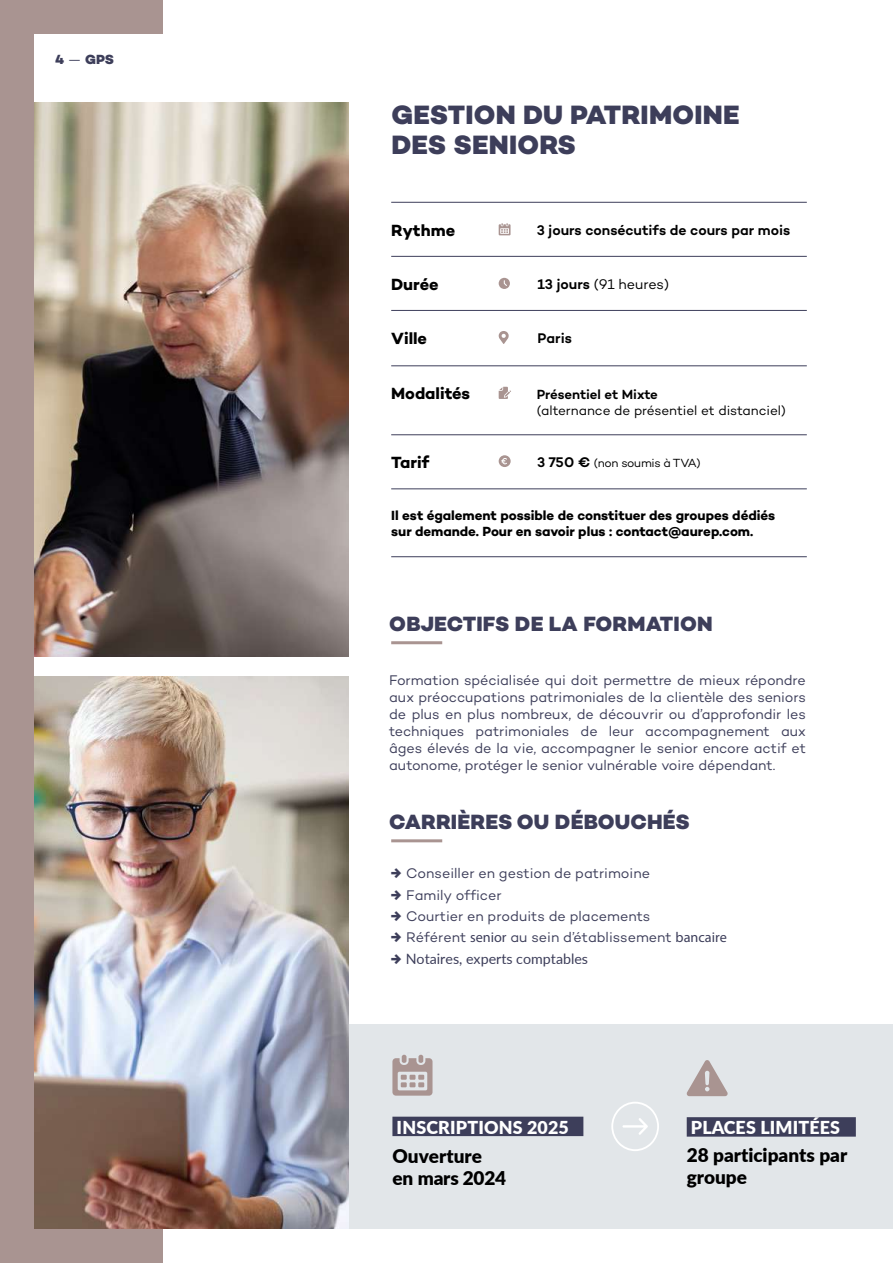
<style>
.page{position:relative;width:893px;height:1263px;background:#fff}
.page>*{position:absolute;margin:0;border:0;box-sizing:border-box;transform-origin:0 0}
.t1{font:800 27px/30px "Campton";letter-spacing:.01em;color:#3d3e5a}
.t2{font:800 21px "Campton";letter-spacing:.005em;color:#3d3e5a}
.t3{font:900 18.9px/23px "Lato";color:#000}
.t4{font:900 17.85px "Lato";letter-spacing:.01em;color:#fff}
.t5{font:700 16.5px "Campton";color:#000}
.t6{font:14.25px/17.1px "Campton";color:#3d3e5a;text-align:justify}
.t7{font:600 14.25px "Campton";color:#000}
.t8{font:14.25px "Lato";color:#3d3e5a}
.t9{font:14.25px "Campton";letter-spacing:-.005em;color:#000}
.t10{font:700 13.5px/16.2px "Campton";letter-spacing:-.005em;color:#000}
.t11{font:13.5px "Campton";letter-spacing:-.005em;color:#000}
.t12{font:600 13.5px "Campton";letter-spacing:-.005em;color:#000}
.t13{font:800 13.5px "Campton";color:#3d3e5a}
.t14{font:12px "Campton";letter-spacing:-.025em;color:#000}
.s1{font-weight:400}
.s2{font-weight:600}
.s3{font-weight:600;font-size:14.25px}
.s4{font-weight:800}
.s5{font-family:"Myriad Pro"}
.s6{font-family:"Campton";font-weight:800}
</style>
<div class="page">
<div style="left:0;top:0;width:163px;height:1263px;background:#a99491"></div>
<div style="left:34px;top:34px;width:859px;height:1195px;background:#fff"></div>
<div style="left:315px;top:1025px;width:578px;height:204px;background:#e2e6e9"></div>
<hr style="left:391px;top:641px;width:51px;height:3px;background:#a99491">
<hr style="left:391px;top:839px;width:51px;height:3px;background:#a99491">
<img style="left:34px;top:102px;width:315px;height:555px">
<img style="left:34px;top:676px;width:315px;height:553px">
<svg style="left:499px;top:278px;width:11px;height:11px"></svg>
<svg style="left:499px;top:331px;width:10px;height:13px"></svg>
<svg style="left:499px;top:387px;width:12px;height:12px"></svg>
<svg style="left:499px;top:455px;width:12px;height:12px"></svg>
<hr style="left:391px;top:256px;width:416px;height:1px;background:#3d3e5a">
<hr style="left:391px;top:310px;width:416px;height:1px;background:#3d3e5a">
<hr style="left:391px;top:365px;width:416px;height:1px;background:#3d3e5a">
<hr style="left:391px;top:434px;width:416px;height:1px;background:#3d3e5a">
<hr style="left:391px;top:488px;width:416px;height:1px;background:#3d3e5a">
<hr style="left:391px;top:556px;width:416px;height:1px;background:#3d3e5a">
<hr style="left:391px;top:202px;width:416px;height:1px;background:#3d3e5a">
<svg style="left:499px;top:223px;width:12px;height:12px"></svg>
<div style="left:392px;top:1117px;width:191px;height:19px;background:#3d3e5a"></div>
<svg style="left:392px;top:1055px;width:41px;height:41px"></svg>
<div style="left:687px;top:1117px;width:169px;height:19px;background:#3d3e5a"></div>
<svg style="left:686px;top:1060px;width:42px;height:36px"></svg>
<svg style="left:611px;top:1102px;width:48px;height:49px"></svg>
<hr style="left:892px;top:366px;width:1px;height:315px;background:#dcdcdc">
<p class="t13" style="left:55px;top:51px;width:60px">4 <span class="s1">—</span> GPS</p>
<h1 class="t1" style="left:391px;top:99px;width:350px">GESTION DU PATRIMOINE<br>DES SENIORS</h1>
<p class="t5" style="left:391px;top:220px;width:65px">Rythme</p>
<p class="t7" style="left:537px;top:221px;width:255px">3 jours consécutifs de cours par mois</p>
<p class="t5" style="left:391px;top:274px;width:49px">Durée</p>
<p class="t9" style="left:537px;top:275px;width:133px"><span class="s2">13 jours</span> (91 heures)</p>
<p class="t5" style="left:391px;top:328px;width:37px">Ville</p>
<p class="t7" style="left:538px;top:329px;width:36px">Paris</p>
<p class="t5" style="left:391px;top:383px;width:80px">Modalités</p>
<p class="t12" style="left:537px;top:386px;width:123px">Présentiel et Mixte</p>
<p class="t11" style="left:537px;top:402px;width:250px">(alternance de présentiel et distanciel)</p>
<p class="t5" style="left:391px;top:452px;width:40px">Tarif</p>
<p class="t14" style="left:537px;top:455px;width:165px"><span class="s3">3 750 €</span> (non soumis à TVA)</p>
<p class="t10" style="left:391px;top:507px;width:385px">Il est également possible de constituer des groupes dédiés sur demande. Pour en savoir plus : contact@aurep.com.</p>
<h2 class="t2" style="left:389px;top:611px;width:325px">OBJECTIFS DE LA FORMATION</h2>
<p class="t6" style="left:389px;top:671px;width:418px">Formation spécialisée qui doit permettre de mieux répondre aux préoccupations patrimoniales de la clientèle des seniors de plus en plus nombreux, de découvrir ou d’approfondir les techniques patrimoniales de leur accompagnement aux âges élevés de la vie, accompagner le senior encore actif et autonome, protéger le senior vulnérable voire dépendant.</p>
<h2 class="t2" style="left:389px;top:809px;width:302px">CARRIÈRES OU DÉBOUCHÉS</h2>
<p class="t6" style="left:391px;top:865px;width:261px"><span class="s4">→</span> Conseiller en gestion de patrimoine</p>
<p class="t6" style="left:391px;top:886px;width:112px"><span class="s4">→</span> Family officer</p>
<p class="t6" style="left:391px;top:907px;width:261px"><span class="s4">→</span> Courtier en produits de placements</p>
<p class="t6" style="left:391px;top:929px;width:338px"><span class="s4">→</span> Référent <span class="s5">senior</span> au sein d’établissement <span class="s5">bancaire</span></p>
<p class="t8" style="left:391px;top:948px;width:199px"><span class="s6">→</span> Notaires, experts comptables</p>
<p class="t4" style="left:397px;top:1114px;width:174px">INSCRIPTIONS 2025</p>
<h3 class="t3" style="left:392px;top:1143px;width:115px">Ouverture en mars 2024</h3>
<p class="t4" style="left:691px;top:1114px;width:151px">PLACES LIMITÉES</p>
<h3 class="t3" style="left:687px;top:1142px;width:162px">28 participants par groupe</h3>
</div>
